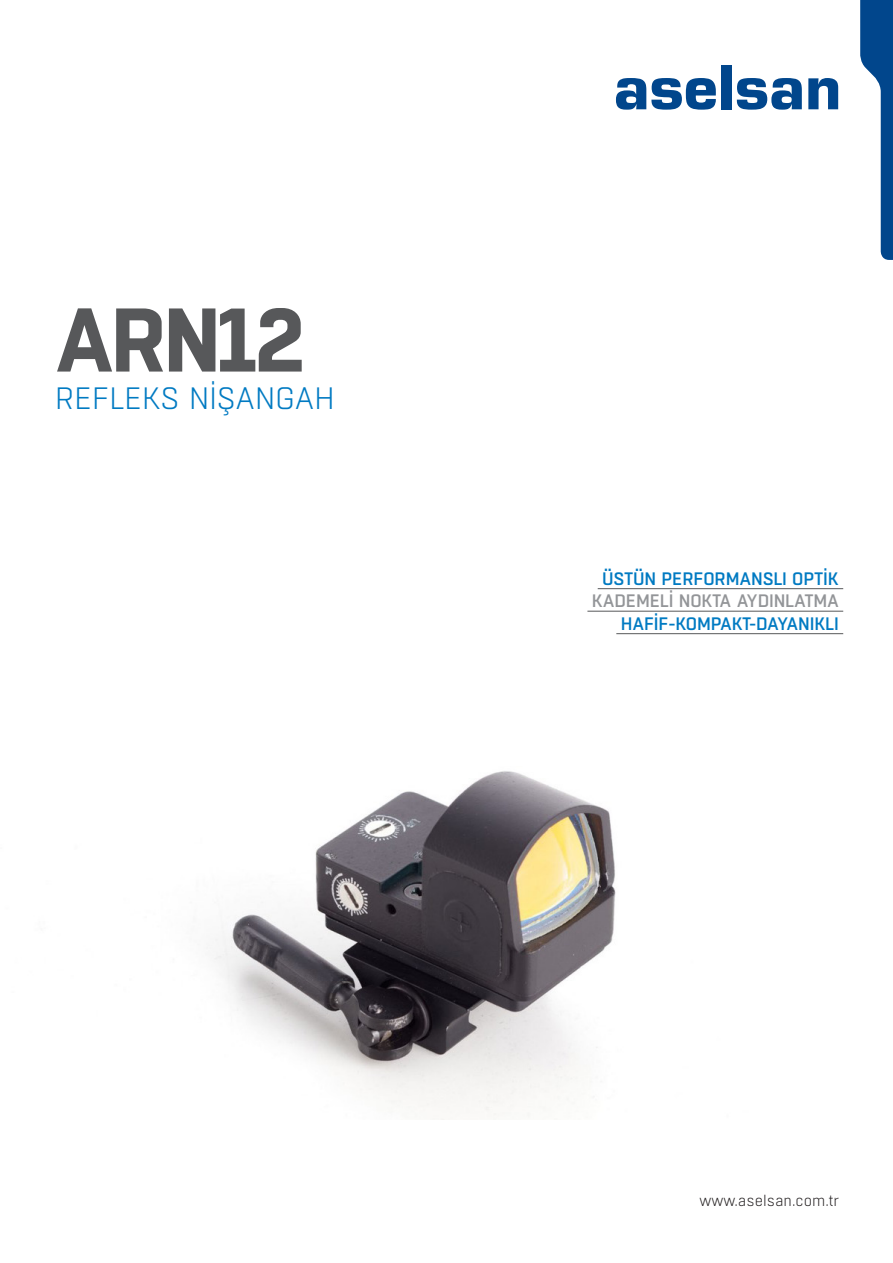
<style>
.page{position:relative;width:893px;height:1263px;background:#fff}
.page>*{position:absolute;margin:0;border:0;box-sizing:border-box;transform-origin:0 0}
.t1{font:700 90px "Boxed";letter-spacing:-.04em;color:#57585a}
.t2{font:300 30.9px "Boxed";letter-spacing:-.015em;color:#007ac2}
.t3{font:500 18px "Boxed";letter-spacing:-.01em;color:#007ac2}
.t4{font:500 18px "Boxed";letter-spacing:-.01em;color:#939598}
.t5{font:300 15px "Boxed";color:#231f20}
</style>
<div class="page">
<svg style="left:616px;top:78px;width:100px;height:32px"></svg>
<div style="left:721px;top:65px;width:10px;height:44px;background:#01468c"></div>
<svg style="left:737px;top:78px;width:65px;height:32px"></svg>
<svg style="left:808px;top:78px;width:30px;height:31px"></svg>
<svg style="left:860px;top:0;width:33px;height:260px"></svg>
<img style="left:207px;top:610px;width:637px;height:506px">
<hr style="left:598px;top:588px;width:245px;height:1px;background:#57585a">
<hr style="left:587px;top:611px;width:256px;height:1px;background:#57585a">
<hr style="left:616px;top:633px;width:227px;height:1px;background:#57585a">
<p class="t1" style="left:55px;top:280px;width:251px">ARN12</p>
<p class="t2" style="left:55px;top:379px;width:282px">REFLEKS NİŞANGAH</p>
<p class="t3" style="left:602px;top:567px;width:238px">ÜSTÜN PERFORMANSLI OPTİK</p>
<p class="t4" style="left:592px;top:589px;width:249px">KADEMELİ NOKTA AYDINLATMA</p>
<p class="t3" style="left:621px;top:612px;width:220px">HAFİF-KOMPAKT-DAYANIKLI</p>
<p class="t5" style="left:700px;top:1191px;width:141px">www.aselsan.com.tr</p>
</div>
